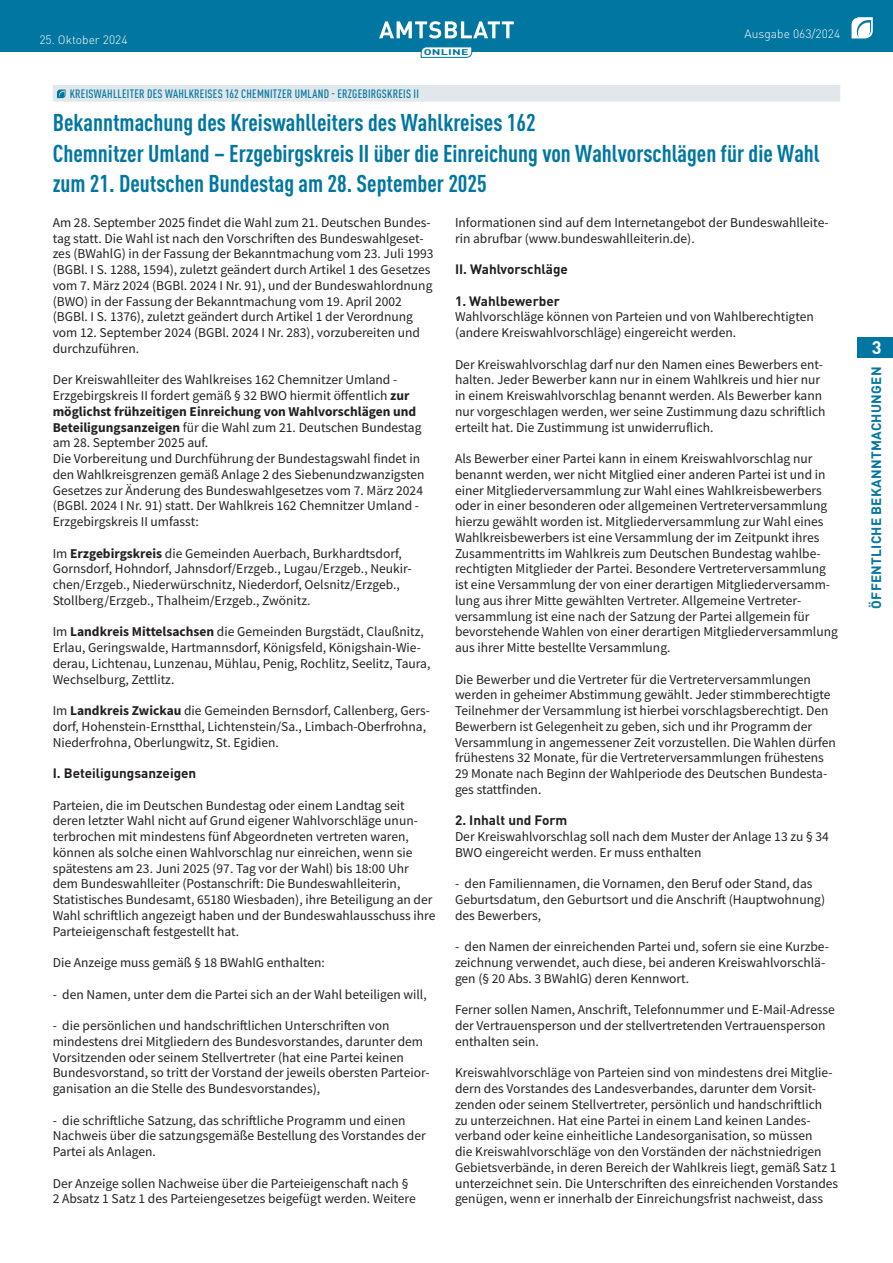
<style>
.page{position:relative;width:893px;height:1263px;background:#fff}
.page>*{position:absolute;margin:0;border:0;box-sizing:border-box;transform-origin:0 0}
._2022_-_Öffentliches_-_HZ16{font:700 condensed 24px/30.8px "DIN Pro";color:#0076a0}
.t1{font:700 18px "DIN Pro";color:#fff}
._2022_-_Brotschrift{font:13.5px/15.8px "Source Sans Pro";color:#231f20}
._2022_-_Brotschrift-2{font:700 13.5px "DIN Pro";color:#231f20}
.t2{font:700 13.5px "DIN Pro";letter-spacing:.02em;color:#0076a0}
._2022_-_Öffentliches_-_DZ{font:500 condensed 12px "DIN Pro";letter-spacing:.02em;color:#0076a0}
.t3{font:300 12px "DIN Pro";color:#fff}
.t4{font:700 8.25px "DIN Pro";letter-spacing:.02em;color:#0076a0;scale:1.5 1}
.s1{font-weight:700}
</style>
<div class="page">
<div style="left:0;top:0;width:893px;height:51px;background:#0076a0"></div>
<svg style="left:851px;top:17px;width:22px;height:21px"></svg>
<svg style="left:379px;top:21px;width:135px;height:17px"></svg>
<svg style="left:421px;top:47px;width:51px;height:11px"></svg>
<div style="left:857px;top:337px;width:36px;height:21px;background:#0076a0"></div>
<div style="left:53px;top:85px;width:787px;height:17px;background:#e1e7ea"></div>
<svg style="left:57px;top:90px;width:9px;height:8px"></svg>
<p class="t3" style="left:39px;top:30px;width:90px">25. Oktober 2024</p>
<p class="t4" style="left:424px;top:45px;width:31px">ONLINE</p>
<p class="t3" style="left:745px;top:25px;width:97px">Ausgabe 063/2024</p>
<p class="_2022_-_Öffentliches_-_DZ" style="left:70px;top:85px;width:351px">KREISWAHLLEITER DES WAHLKREISES 162 CHEMNITZER UMLAND - ERZGEBIRGSKREIS II</p>
<p class="_2022_-_Öffentliches_-_HZ16" style="left:53px;top:105px;width:769px">Bekanntmachung des Kreiswahlleiters des Wahlkreises 162<br>Chemnitzer Umland – Erzgebirgskreis II über die Einreichung von Wahlvorschlägen für die Wahl zum 21. Deutschen Bundestag am 28. September 2025</p>
<p class="_2022_-_Brotschrift" style="left:53px;top:214px;width:382px">Am 28. September 2025 findet die Wahl zum 21. Deutschen Bundes&shy;tag statt. Die Wahl ist nach den Vorschriften des Bundeswahlgeset&shy;zes (BWahlG) in der Fassung der Bekanntmachung vom 23. Juli 1993 (BGBl. I S. 1288, 1594), zuletzt geändert durch Artikel 1 des Gesetzes vom 7. März 2024 (BGBl. 2024 I Nr. 91), und der Bundeswahlordnung (BWO) in der Fassung der Bekanntmachung vom 19. April 2002 (BGBl. I S. 1376), zuletzt geändert durch Artikel 1 der Verordnung vom 12. September 2024 (BGBl. 2024 I Nr. 283), vorzubereiten und durchzuführen.</p>
<p class="_2022_-_Brotschrift" style="left:53px;top:372px;width:370px">Der Kreiswahlleiter des Wahlkreises 162 Chemnitzer Umland - Erzgebirgskreis II fordert gemäß § 32 BWO hiermit öffentlich <span class="s1">zur möglichst frühzeitigen Einreichung von Wahlvorschlägen und Beteiligungsanzeigen</span> für die Wahl zum 21. Deutschen Bundestag am 28. September 2025 auf.</p>
<p class="_2022_-_Brotschrift" style="left:53px;top:451px;width:373px">Die Vorbereitung und Durchführung der Bundestagswahl findet in den Wahlkreisgrenzen gemäß Anlage 2 des Siebenundzwanzigsten Gesetzes zur Änderung des Bundeswahlgesetzes vom 7. März 2024 (BGBl. 2024 I Nr. 91) statt. Der Wahlkreis 162 Chemnitzer Umland - Erzgebirgskreis II umfasst:</p>
<p class="_2022_-_Brotschrift" style="left:53px;top:545px;width:361px">Im <span class="s1">Erzgebirgskreis</span> die Gemeinden Auerbach, Burkhardtsdorf, Gornsdorf, Hohndorf, Jahnsdorf/Erzgeb., Lugau/Erzgeb., Neukir&shy;chen/Erzgeb., Niederwürschnitz, Niederdorf, Oelsnitz/Erzgeb., Stollberg/Erzgeb., Thalheim/Erzgeb., Zwönitz.</p>
<p class="_2022_-_Brotschrift" style="left:53px;top:624px;width:379px">Im <span class="s1">Landkreis Mittelsachsen</span> die Gemeinden Burgstädt, Claußnitz, Erlau, Geringswalde, Hartmannsdorf, Königsfeld, Königshain-Wie&shy;derau, Lichtenau, Lunzenau, Mühlau, Penig, Rochlitz, Seelitz, Taura, Wechselburg, Zettlitz.</p>
<p class="_2022_-_Brotschrift" style="left:53px;top:703px;width:379px">Im <span class="s1">Landkreis Zwickau</span> die Gemeinden Bernsdorf, Callenberg, Gers&shy;dorf, Hohenstein-Ernstthal, Lichtenstein/Sa., Limbach-Oberfrohna,<br>Niederfrohna, Oberlungwitz, St. Egidien.</p>
<p class="_2022_-_Brotschrift-2" style="left:53px;top:762px;width:145px">I. Beteiligungsanzeigen</p>
<p class="_2022_-_Brotschrift" style="left:53px;top:797px;width:384px">Parteien, die im Deutschen Bundestag oder einem Landtag seit deren letzter Wahl nicht auf Grund eigener Wahlvorschläge unun&shy;terbrochen mit mindestens fünf Abgeordneten vertreten waren, können als solche einen Wahlvorschlag nur einreichen, wenn sie spätestens am 23. Juni 2025 (97. Tag vor der Wahl) bis 18:00 Uhr dem Bundeswahlleiter (Postanschrift: Die Bundeswahlleiterin, Statistisches Bundesamt, 65180 Wiesbaden), ihre Beteiligung an der Wahl schriftlich angezeigt haben und der Bundeswahlausschuss ihre Parteieigenschaft festgestellt hat.</p>
<p class="_2022_-_Brotschrift" style="left:53px;top:955px;width:274px">Die Anzeige muss gemäß § 18 BWahlG enthalten:</p>
<p class="_2022_-_Brotschrift" style="left:53px;top:986px;width:376px">- den Namen, unter dem die Partei sich an der Wahl beteiligen will,</p>
<p class="_2022_-_Brotschrift" style="left:53px;top:1018px;width:378px">- die persönlichen und handschriftlichen Unterschriften von mindestens drei Mitgliedern des Bundesvorstandes, darunter dem Vorsitzenden oder seinem Stellvertreter (hat eine Partei keinen Bundesvorstand, so tritt der Vorstand der jeweils obersten Parteior&shy;ganisation an die Stelle des Bundesvorstandes),</p>
<p class="_2022_-_Brotschrift" style="left:53px;top:1112px;width:374px">- die schriftliche Satzung, das schriftliche Programm und einen<br>Nachweis über die satzungsgemäße Bestellung des Vorstandes der<br>Partei als Anlagen.</p>
<p class="_2022_-_Brotschrift" style="left:53px;top:1175px;width:365px">Der Anzeige sollen Nachweise über die Parteieigenschaft nach §<br>2 Absatz 1 Satz 1 des Parteiengesetzes beigefügt werden. Weitere</p>
<p class="_2022_-_Brotschrift" style="left:455px;top:214px;width:375px">Informationen sind auf dem Internetangebot der Bundeswahlleite&shy;rin abrufbar (www.bundeswahlleiterin.de).</p>
<p class="_2022_-_Brotschrift-2" style="left:455px;top:258px;width:114px">II. Wahlvorschläge</p>
<p class="_2022_-_Brotschrift-2" style="left:455px;top:289px;width:106px">1. Wahlbewerber</p>
<p class="_2022_-_Brotschrift" style="left:455px;top:309px;width:360px">Wahlvorschläge können von Parteien und von Wahlberechtigten (andere Kreiswahlvorschläge) eingereicht werden.</p>
<p class="_2022_-_Brotschrift" style="left:455px;top:356px;width:372px">Der Kreiswahlvorschlag darf nur den Namen eines Bewerbers ent&shy;halten. Jeder Bewerber kann nur in einem Wahlkreis und hier nur in einem Kreiswahlvorschlag benannt werden. Als Bewerber kann nur vorgeschlagen werden, wer seine Zustimmung dazu schriftlich erteilt hat. Die Zustimmung ist unwiderruflich.</p>
<p class="_2022_-_Brotschrift" style="left:455px;top:451px;width:384px">Als Bewerber einer Partei kann in einem Kreiswahlvorschlag nur benannt werden, wer nicht Mitglied einer anderen Partei ist und in einer Mitgliederversammlung zur Wahl eines Wahlkreisbewerbers oder in einer besonderen oder allgemeinen Vertreterversammlung hierzu gewählt worden ist. Mitgliederversammlung zur Wahl eines Wahlkreisbewerbers ist eine Versammlung der im Zeitpunkt ihres Zusammentritts im Wahlkreis zum Deutschen Bundestag wahlbe&shy;rechtigten Mitglieder der Partei. Besondere Vertreterversammlung ist eine Versammlung der von einer derartigen Mitgliederversamm&shy;lung aus ihrer Mitte gewählten Vertreter. Allgemeine Vertreter&shy;versammlung ist eine nach der Satzung der Partei allgemein für bevorstehende Wahlen von einer derartigen Mitgliederversammlung aus ihrer Mitte bestellte Versammlung.</p>
<p class="_2022_-_Brotschrift" style="left:455px;top:671px;width:382px">Die Bewerber und die Vertreter für die Vertreterversammlungen werden in geheimer Abstimmung gewählt. Jeder stimmberechtigte Teilnehmer der Versammlung ist hierbei vorschlagsberechtigt. Den Bewerbern ist Gelegenheit zu geben, sich und ihr Programm der Versammlung in angemessener Zeit vorzustellen. Die Wahlen dürfen frühestens 32 Monate, für die Vertreterversammlungen frühestens 29 Monate nach Beginn der Wahlperiode des Deutschen Bundesta&shy;ges stattfinden.</p>
<p class="_2022_-_Brotschrift-2" style="left:455px;top:809px;width:114px">2. Inhalt und Form</p>
<p class="_2022_-_Brotschrift" style="left:455px;top:829px;width:375px">Der Kreiswahlvorschlag soll nach dem Muster der Anlage 13 zu § 34<br>BWO eingereicht werden. Er muss enthalten</p>
<p class="_2022_-_Brotschrift" style="left:455px;top:876px;width:372px">- den Familiennamen, die Vornamen, den Beruf oder Stand, das<br>Geburtsdatum, den Geburtsort und die Anschrift (Hauptwohnung) des Bewerbers,</p>
<p class="_2022_-_Brotschrift" style="left:455px;top:939px;width:375px">- den Namen der einreichenden Partei und, sofern sie eine Kurzbe&shy;zeichnung verwendet, auch diese, bei anderen Kreiswahlvorschlä&shy;gen (§ 20 Abs. 3 BWahlG) deren Kennwort.</p>
<p class="_2022_-_Brotschrift" style="left:455px;top:1002px;width:381px">Ferner sollen Namen, Anschrift, Telefonnummer und E-Mail-Adresse der Vertrauensperson und der stellvertretenden Vertrauensperson enthalten sein.</p>
<p class="_2022_-_Brotschrift" style="left:455px;top:1065px;width:385px">Kreiswahlvorschläge von Parteien sind von mindestens drei Mitglie&shy;dern des Vorstandes des Landesverbandes, darunter dem Vorsit&shy;zenden oder seinem Stellvertreter, persönlich und handschriftlich zu unterzeichnen. Hat eine Partei in einem Land keinen Landes&shy;verband oder keine einheitliche Landesorganisation, so müssen<br>die Kreiswahlvorschläge von den Vorständen der nächstniedrigen Gebietsverbände, in deren Bereich der Wahlkreis liegt, gemäß Satz 1 unterzeichnet sein. Die Unterschriften des einreichenden Vorstandes genügen, wenn er innerhalb der Einreichungsfrist nachweist, dass</p>
<h2 class="t1" style="left:872px;top:333px;width:11px">3</h2>
<p class="t2" style="left:865px;top:609px;width:243px;rotate:-90deg">ÖFFENTLICHE BEKANNTMACHUNGEN</p>
</div>
